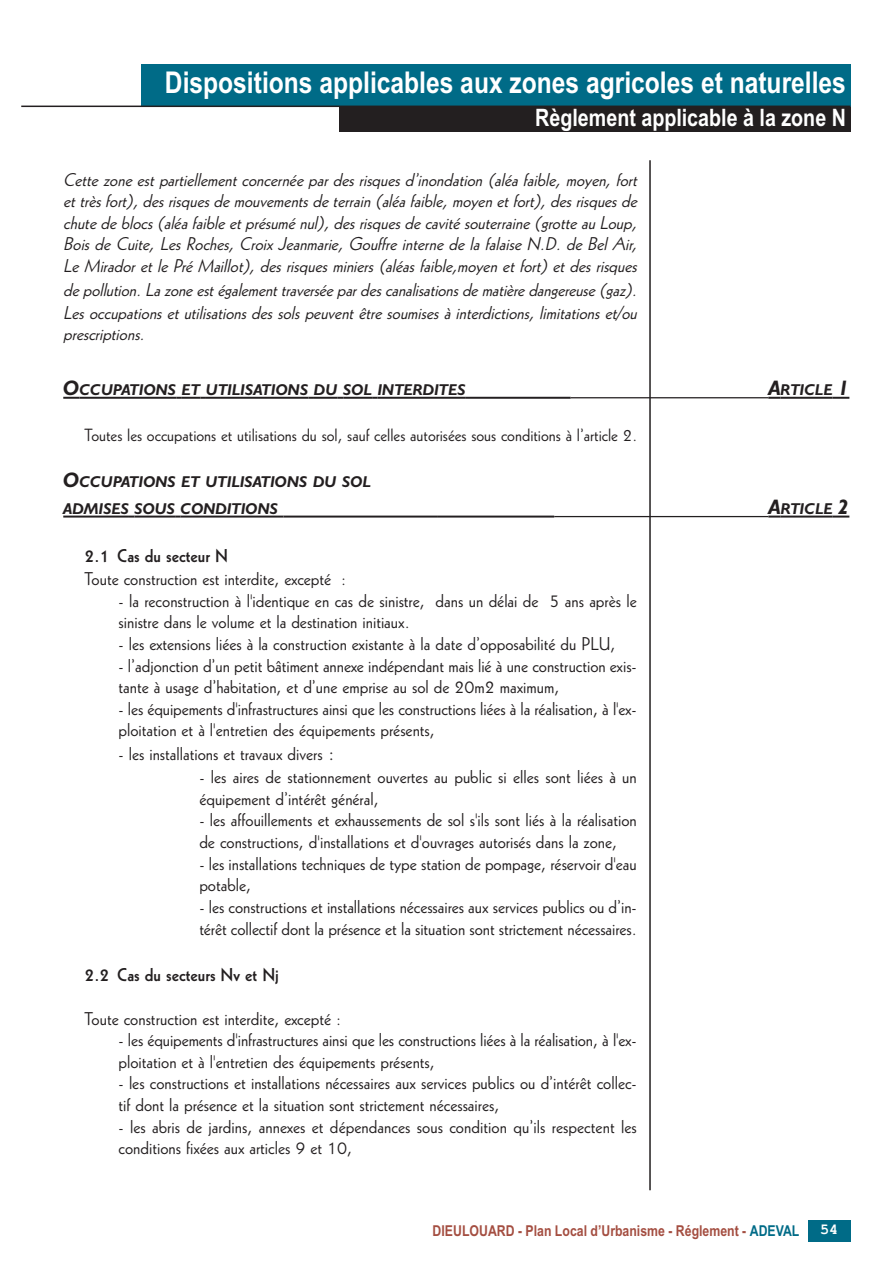
<style>
.page{position:relative;width:893px;height:1263px;background:#fff}
.page>*{position:absolute;margin:0;border:0;box-sizing:border-box;transform-origin:0 0}
.t1{font:700 30px "Arial Narrow";color:#fff}
.t2{font:700 24px "Arial Narrow";color:#fff}
.t3{font:18px/21.6px "Geometric 231 BT Roman C";color:#231f20}
.t4{font:italic 18px/21.6px "Geometric 231 BT Roman C";color:#231f20;text-align:justify}
.t5{font:18px "Geometric 231 BT Bold C";color:#231f20}
.t6{font:17.25px "Geometric 231 BT Roman C";color:#231f20}
.t7{font:italic 700 15.75px/27.5px "Humanist 521 BT";color:#231f20}
.t8{font:700 15px "Arial Narrow";color:#a44e41}
.t9{font:700 15px "Courier New";color:#fff}
.s1{font-size:21px}
.s2{color:#006b87}
</style>
<div class="page">
<svg style="left:63px;top:397px;width:16px;height:2px"></svg>
<hr style="left:79px;top:397px;width:97px;height:2px;background:#231f20">
<svg style="left:176px;top:397px;width:30px;height:2px"></svg>
<hr style="left:206px;top:397px;width:102px;height:2px;background:#231f20">
<svg style="left:308px;top:397px;width:6px;height:2px"></svg>
<hr style="left:314px;top:397px;width:24px;height:2px;background:#231f20">
<hr style="left:343px;top:397px;width:29px;height:2px;background:#231f20">
<svg style="left:372px;top:397px;width:6px;height:2px"></svg>
<hr style="left:378px;top:397px;width:88px;height:2px;background:#231f20">
<hr style="left:466px;top:397px;width:105px;height:2px;background:#231f20">
<hr style="left:571px;top:397px;width:197px;height:1px;background:#231f20">
<svg style="left:768px;top:397px;width:13px;height:2px"></svg>
<hr style="left:781px;top:397px;width:52px;height:2px;background:#231f20">
<svg style="left:833px;top:397px;width:16px;height:2px"></svg>
<hr style="left:63px;top:516px;width:66px;height:2px;background:#231f20">
<hr style="left:134px;top:516px;width:41px;height:2px;background:#231f20">
<svg style="left:175px;top:516px;width:6px;height:2px"></svg>
<hr style="left:181px;top:516px;width:97px;height:2px;background:#231f20">
<hr style="left:283px;top:516px;width:155px;height:2px;background:#231f20">
<hr style="left:438px;top:516px;width:116px;height:2px;background:#231f20">
<hr style="left:554px;top:516px;width:214px;height:1px;background:#231f20">
<svg style="left:768px;top:516px;width:13px;height:2px"></svg>
<hr style="left:781px;top:516px;width:52px;height:2px;background:#231f20">
<svg style="left:833px;top:516px;width:16px;height:2px"></svg>
<div style="left:339px;top:107px;width:511px;height:25px;background:#231f20"></div>
<div style="left:141px;top:64px;width:709px;height:42px;background:#006b87"></div>
<div style="left:808px;top:1220px;width:42px;height:22px;background:#006b87"></div>
<hr style="left:21px;top:106px;width:829px;height:1px;background:#231f20">
<hr style="left:649px;top:160px;width:2px;height:1030px;background:#231f20">
<h1 class="t1" style="left:165px;top:65px;width:682px">Dispositions applicables aux zones agricoles et naturelles</h1>
<h2 class="t2" style="left:535px;top:103px;width:312px">Règlement applicable à la zone N</h2>
<p class="t4" style="left:63px;top:169px;width:580px">Cette zone est partiellement concernée par des risques d’inondation (aléa faible, moyen, fort et très fort), des risques de mouvements de terrain (aléa faible, moyen et fort), des risques de chute de blocs (aléa faible et présumé nul), des risques de cavité souterraine (grotte au Loup, Bois de Cuite, Les Roches, Croix Jeanmarie, Gouffre interne de la falaise N.D. de Bel Air, Le Mirador et le Pré Maillot), des risques miniers (aléas faible,moyen et fort) et des risques</p>
<p class="t4" style="left:63px;top:279px;width:580px;line-height:22.2px">de pollution. La zone est également traversée par des canalisations de matière dangereuse (gaz).<br>Les occupations et utilisations des sols peuvent être soumises à interdictions, limitations et/ou prescriptions.</p>
<p class="t7" style="left:63px;top:376px;width:404px"><span class="s1">O</span>CCUPATIONS ET UTILISATIONS DU SOL INTERDITES</p>
<p class="t7" style="left:768px;top:376px;width:83px"><span class="s1">A</span>RTICLE <span class="s1">1</span></p>
<p class="t6" style="left:85px;top:425px;width:554px">Toutes les occupations et utilisations du sol, sauf celles autorisées sous conditions à l’article 2.</p>
<p class="t7" style="left:63px;top:468px;width:309px"><span class="s1">O</span>CCUPATIONS ET UTILISATIONS DU SOL<br>ADMISES SOUS CONDITIONS</p>
<p class="t7" style="left:768px;top:495px;width:83px"><span class="s1">A</span>RTICLE <span class="s1">2</span></p>
<p class="t5" style="left:85px;top:546px;width:145px">2.1 Cas du secteur N</p>
<p class="t3" style="left:85px;top:568px;width:263px">Toute construction est interdite, excepté :</p>
<p class="t3" style="left:119px;top:590px;width:520px">- la reconstruction à l'identique en cas de sinistre, dans un délai de 5 ans après le sinistre dans le volume et la destination initiaux.</p>
<p class="t3" style="left:119px;top:633px;width:498px">- les extensions liées à la construction existante à la date d’opposabilité du PLU,</p>
<p class="t3" style="left:119px;top:655px;width:520px">- l’adjonction d’un petit bâtiment annexe indépendant mais lié à une construction exis&shy;tante à usage d’habitation, et d’une emprise au sol de 20m2 maximum,</p>
<p class="t3" style="left:119px;top:698px;width:520px">- les équipements d'infrastructures ainsi que les constructions liées à la réalisation, à l'ex&shy;ploitation et à l'entretien des équipements présents,</p>
<p class="t3" style="left:119px;top:743px;width:217px">- les installations et travaux divers <span class="s1">:</span></p>
<p class="t3" style="left:199px;top:766px;width:439px">- les aires de stationnement ouvertes au public si elles sont liées à un équipement d’intérêt général,</p>
<p class="t3" style="left:199px;top:809px;width:439px">- les affouillements et exhaussements de sol s'ils sont liés à la réalisation de constructions, d'installations et d'ouvrages autorisés dans la zone,</p>
<p class="t3" style="left:199px;top:853px;width:439px">- les installations techniques de type station de pompage, réservoir d'eau potable,</p>
<p class="t3" style="left:199px;top:896px;width:439px">- les constructions et installations nécessaires aux services publics ou d’in&shy;térêt collectif dont la présence et la situation sont strictement nécessaires.</p>
<p class="t5" style="left:85px;top:964px;width:196px">2.2 Cas du secteurs Nv et Nj</p>
<p class="t3" style="left:85px;top:1007px;width:258px">Toute construction est interdite, excepté :</p>
<p class="t3" style="left:119px;top:1029px;width:520px">- les équipements d'infrastructures ainsi que les constructions liées à la réalisation, à l'ex&shy;ploitation et à l'entretien des équipements présents,</p>
<p class="t3" style="left:119px;top:1072px;width:520px">- les constructions et installations nécessaires aux services publics ou d’intérêt collec&shy;tif dont la présence et la situation sont strictement nécessaires,</p>
<p class="t3" style="left:119px;top:1115px;width:520px">- les abris de jardins, annexes et dépendances sous condition qu’ils respectent les conditions fixées aux articles 9 et 10,</p>
<p class="t8" style="left:433px;top:1222px;width:368px">DIEULOUARD - Plan Local d’Urbanisme - Réglement - <span class="s2">ADEVAL</span></p>
<p class="t9" style="left:820px;top:1220px;width:19px">54</p>
</div>
